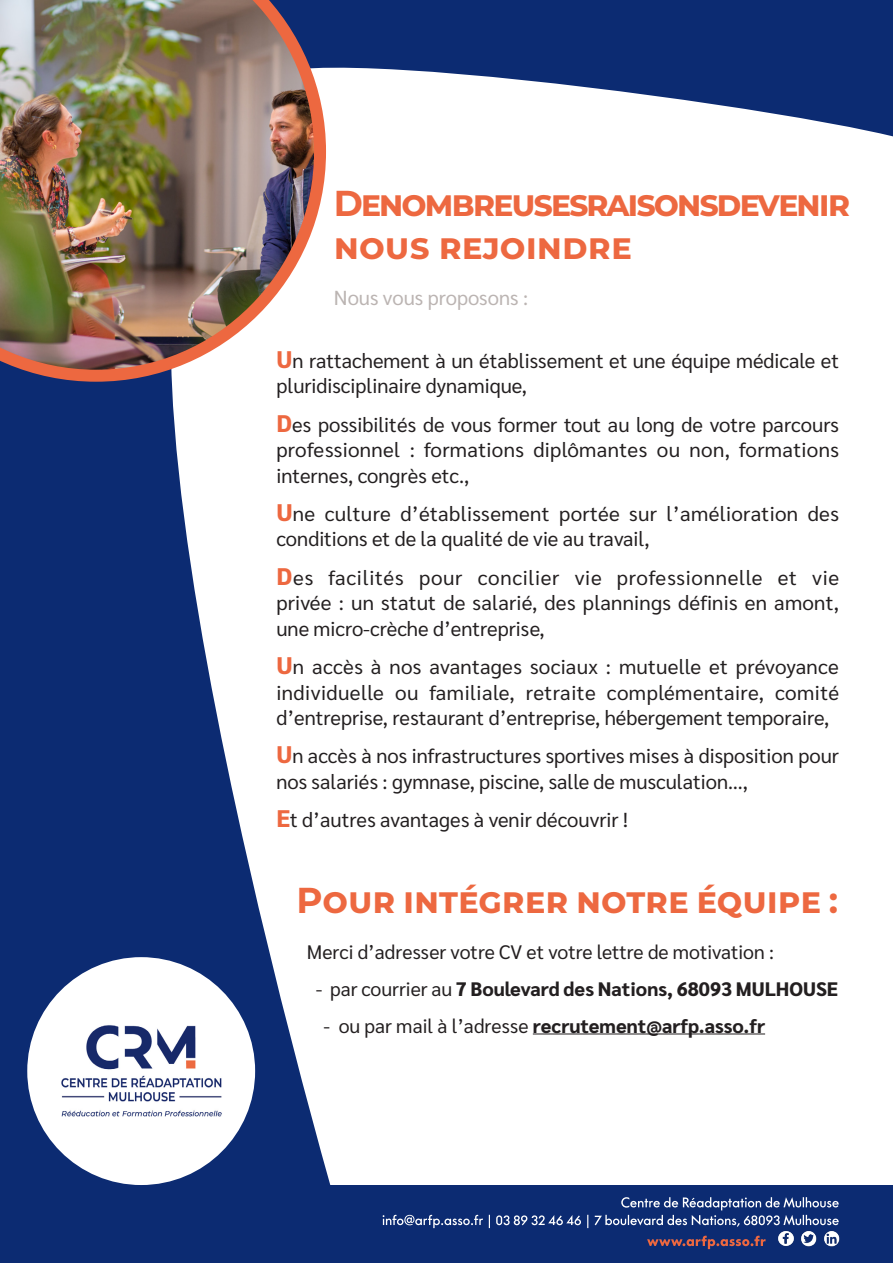
<style>
.page{position:relative;width:893px;height:1263px;background:#fff}
.page>*{position:absolute;margin:0;border:0;box-sizing:border-box;transform-origin:0 0}
.t1{font:700 36px/43.2px "Montserrat";letter-spacing:-.06em;color:#ed6840}
.t2{font:700 36px "Montserrat";letter-spacing:-.005em;color:#ed6840}
.t3{font:20.25px/25.5px "Sarabun";color:#231f20}
.t4{font:20.25px "Sarabun";color:#bbb4b2}
.t5{font:800 19.5px "Sarabun";color:#231f20}
.t6{font:19.5px "Sarabun";color:#231f20}
.s1{font-weight:800;font-size:24px;color:#ed6840}
.s2{font-weight:400}
</style>
<div class="page">
<div style="left:1px;top:1185px;width:892px;height:78px;background:#0c2b72"></div>
<svg style="left:647px;top:1236px;width:118px;height:13px"></svg>
<svg style="left:385px;top:1197px;width:454px;height:31px"></svg>
<img style="left:778px;top:1231px;width:16px;height:15px">
<img style="left:824px;top:1231px;width:16px;height:16px">
<img style="left:801px;top:1231px;width:16px;height:16px">
<svg style="left:0;top:382px;width:385px;height:881px;fill:#0c2b72"></svg>
<svg style="left:326px;top:0;width:567px;height:137px;fill:#0c2b72"></svg>
<img style="left:0;top:0;width:326px;height:382px">
<hr style="left:533px;top:1033px;width:232px;height:1px;background:#231f20">
<div style="left:27px;top:957px;width:228px;height:228px;background:#fff;border-radius:50%"></div>
<img style="left:61px;top:1025px;width:161px;height:92px">
<p class="t1" style="left:334px;top:180px;width:518px">De nombreuses raisons de venir nous rejoindre</p>
<p class="t4" style="left:334px;top:286px;width:196px">Nous vous proposons :</p>
<p class="t3" style="left:276px;top:348px;width:564px"><span class="s1">U</span>n rattachement à un établissement et une équipe médicale et pluridisciplinaire dynamique,</p>
<p class="t3" style="left:276px;top:412px;width:564px;text-align:justify"><span class="s1">D</span>es possibilités de vous former tout au long de votre parcours professionnel : formations diplômantes ou non, formations internes, congrès etc.,</p>
<p class="t3" style="left:276px;top:501px;width:564px"><span class="s1">U</span>ne culture d’établissement portée sur l’amélioration des conditions et de la qualité de vie au travail,</p>
<p class="t3" style="left:276px;top:565px;width:564px;text-align:justify"><span class="s1">D</span>es facilités pour concilier vie professionnelle et vie privée : un statut de salarié, des plannings définis en amont, une micro-crèche d’entreprise,</p>
<p class="t3" style="left:276px;top:654px;width:564px;text-align:justify"><span class="s1">U</span>n accès à nos avantages sociaux : mutuelle et prévoyance individuelle ou familiale, retraite complémentaire, comité d’entreprise, restaurant d’entreprise, hébergement temporaire,</p>
<p class="t3" style="left:276px;top:743px;width:564px"><span class="s1">U</span>n accès à nos infrastructures sportives mises à disposition pour nos salariés : gymnase, piscine, salle de musculation…,</p>
<p class="t3" style="left:276px;top:807px;width:353px"><span class="s1">E</span>t d’autres avantages à venir découvrir !</p>
<p class="t2" style="left:296px;top:874px;width:543px">Pour intégrer notre équipe :</p>
<p class="t6" style="left:307px;top:940px;width:468px">Merci d’adresser votre CV et votre lettre de motivation :</p>
<p class="t5" style="left:316px;top:977px;width:524px"><span class="s2">- par courrier au</span> 7 Boulevard des Nations, 68093 MULHOUSE</p>
<p class="t5" style="left:323px;top:1014px;width:443px"><span class="s2">- ou par mail à l’adresse</span> recrutement@arfp.asso.fr</p>
</div>
